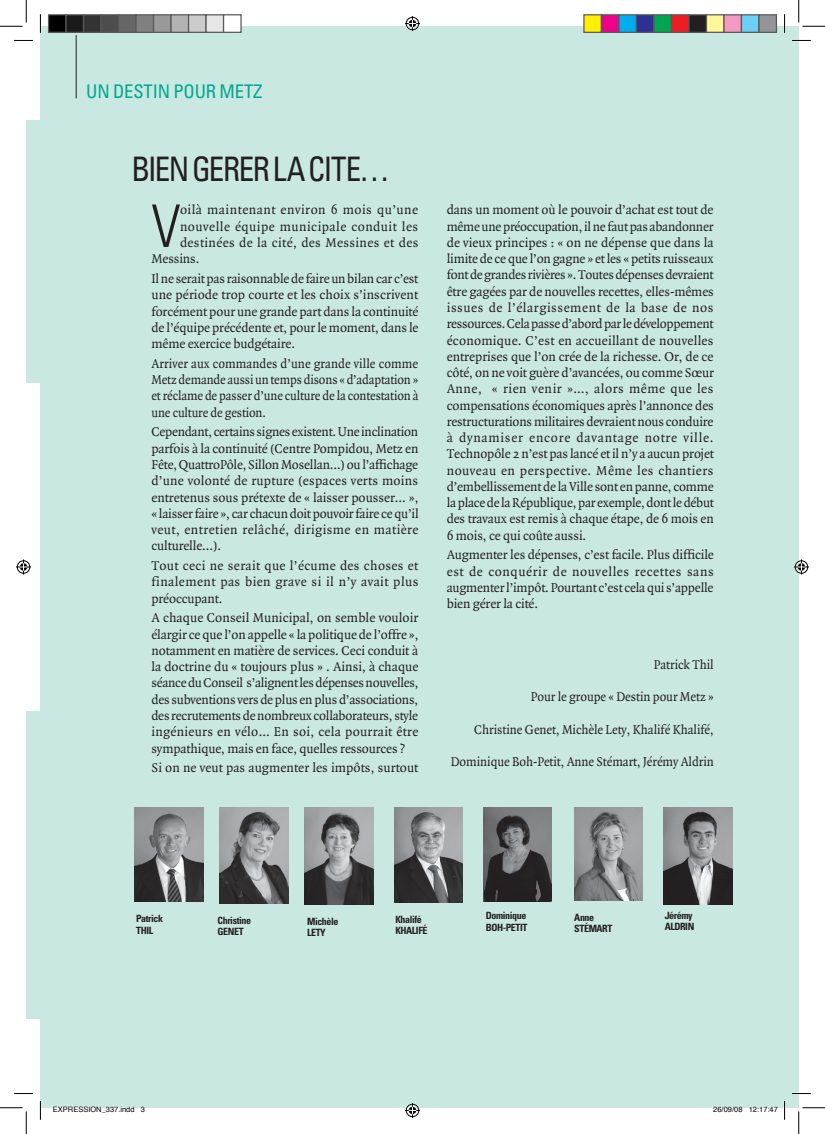
<style>
.page{position:relative;width:825px;height:1134px;background:#fff}
.page>*{position:absolute;margin:0;border:0;box-sizing:border-box;transform-origin:0 0}
.t1{font:300 condensed 58.75px "Univers";color:#231f20}
.t2{font:condensed 33.75px "Univers";letter-spacing:-.05em;color:#231f20;scale:.91 1}
.t3{font:condensed 18.75px "Univers";letter-spacing:-.01em;color:#00a78f}
.t4{font:13.75px/16.2px "Quadraat";letter-spacing:-.005em;color:#231f20;text-align:justify}
.t5{font:13.75px/16.2px "Quadraat";letter-spacing:-.005em;color:#231f20;text-align:justify;scale:.94 1}
.t6{font:13.75px "Quadraat";letter-spacing:.035em;color:#231f20}
.t7{font:13.75px "Quadraat";letter-spacing:.025em;color:#231f20}
.t8{font:700 condensed 10px/11.2px "Univers";letter-spacing:-.04em;color:#231f20}
.t9{font:7.5px "Helvetica";color:#000}
</style>
<div class="page">
<div style="left:40px;top:26px;width:759px;height:1081px;background:#cae8e2"></div>
<hr style="left:76px;top:35px;width:1px;height:63px;background:#231f20">
<div style="left:26px;top:120px;width:24px;height:262px;background:#cae8e2"></div>
<div style="left:26px;top:711px;width:14px;height:307px;background:#cae8e2"></div>
<img style="left:664px;top:807px;width:68px;height:97px">
<img style="left:483px;top:807px;width:69px;height:94px">
<img style="left:220px;top:807px;width:68px;height:96px">
<img style="left:394px;top:807px;width:69px;height:95px">
<img style="left:305px;top:807px;width:68px;height:97px">
<img style="left:574px;top:807px;width:68px;height:93px">
<img style="left:135px;top:807px;width:68px;height:94px">
<svg style="left:14px;top:40px;width:19px;height:1px"></svg>
<svg style="left:792px;top:40px;width:19px;height:1px"></svg>
<svg style="left:14px;top:1093px;width:19px;height:1px"></svg>
<svg style="left:792px;top:1092px;width:19px;height:2px"></svg>
<svg style="left:40px;top:14px;width:1px;height:19px"></svg>
<svg style="left:40px;top:1101px;width:1px;height:18px"></svg>
<svg style="left:784px;top:14px;width:1px;height:19px"></svg>
<svg style="left:784px;top:1101px;width:1px;height:18px"></svg>
<svg style="left:0;top:0;width:27px;height:27px"></svg>
<svg style="left:0;top:1107px;width:27px;height:26px"></svg>
<svg style="left:798px;top:0;width:27px;height:27px"></svg>
<svg style="left:798px;top:1107px;width:27px;height:26px"></svg>
<svg style="left:405px;top:16px;width:15px;height:15px"></svg>
<svg style="left:405px;top:1102px;width:15px;height:15px"></svg>
<svg style="left:16px;top:559px;width:15px;height:15px"></svg>
<svg style="left:794px;top:559px;width:15px;height:15px"></svg>
<div style="left:49px;top:15px;width:17px;height:17px;background:#000"></div>
<div style="left:48px;top:14px;width:19px;height:19px;border:1px solid #595959"></div>
<div style="left:66px;top:15px;width:18px;height:17px;background:#1a1a1a"></div>
<div style="left:65px;top:14px;width:19px;height:19px;border:1px solid #595959"></div>
<div style="left:84px;top:15px;width:17px;height:17px;background:#333"></div>
<div style="left:83px;top:14px;width:19px;height:19px;border:1px solid #595959"></div>
<div style="left:101px;top:15px;width:18px;height:17px;background:#4d4d4d"></div>
<div style="left:100px;top:14px;width:19px;height:19px;border:1px solid #595959"></div>
<div style="left:119px;top:15px;width:17px;height:17px;background:#666"></div>
<div style="left:118px;top:14px;width:19px;height:19px;border:1px solid #595959"></div>
<div style="left:136px;top:15px;width:18px;height:17px;background:#808080"></div>
<div style="left:135px;top:14px;width:19px;height:19px;border:1px solid #595959"></div>
<div style="left:154px;top:15px;width:17px;height:17px;background:#999"></div>
<div style="left:153px;top:14px;width:19px;height:19px;border:1px solid #595959"></div>
<div style="left:171px;top:15px;width:18px;height:17px;background:#b3b3b3"></div>
<div style="left:170px;top:14px;width:19px;height:19px;border:1px solid #595959"></div>
<div style="left:189px;top:15px;width:17px;height:17px;background:#ccc"></div>
<div style="left:188px;top:14px;width:19px;height:19px;border:1px solid #595959"></div>
<div style="left:206px;top:15px;width:18px;height:17px;background:#e6e6e6"></div>
<div style="left:205px;top:14px;width:19px;height:19px;border:1px solid #595959"></div>
<div style="left:224px;top:15px;width:17px;height:17px;background:#fff"></div>
<div style="left:223px;top:14px;width:19px;height:19px;border:1px solid #595959"></div>
<div style="left:584px;top:15px;width:17px;height:17px;background:#fff101"></div>
<div style="left:583px;top:14px;width:19px;height:19px;border:1px solid #595959"></div>
<div style="left:601px;top:15px;width:18px;height:17px;background:#ed028c"></div>
<div style="left:601px;top:14px;width:19px;height:19px;border:1px solid #595959"></div>
<div style="left:619px;top:15px;width:17px;height:17px;background:#00aeef"></div>
<div style="left:618px;top:14px;width:19px;height:19px;border:1px solid #595959"></div>
<div style="left:636px;top:15px;width:18px;height:17px;background:#2e3092"></div>
<div style="left:636px;top:14px;width:19px;height:19px;border:1px solid #595959"></div>
<div style="left:654px;top:15px;width:17px;height:17px;background:#00a54f"></div>
<div style="left:653px;top:14px;width:19px;height:19px;border:1px solid #595959"></div>
<div style="left:671px;top:15px;width:18px;height:17px;background:#ee1d23"></div>
<div style="left:671px;top:14px;width:19px;height:19px;border:1px solid #595959"></div>
<div style="left:689px;top:15px;width:17px;height:17px;background:#231f20"></div>
<div style="left:688px;top:14px;width:19px;height:19px;border:1px solid #595959"></div>
<div style="left:706px;top:15px;width:18px;height:17px;background:#fff79a"></div>
<div style="left:706px;top:14px;width:19px;height:19px;border:1px solid #595959"></div>
<div style="left:724px;top:15px;width:17px;height:17px;background:#f499c2"></div>
<div style="left:723px;top:14px;width:19px;height:19px;border:1px solid #595959"></div>
<div style="left:741px;top:15px;width:18px;height:17px;background:#6bcff6"></div>
<div style="left:741px;top:14px;width:19px;height:19px;border:1px solid #595959"></div>
<div style="left:759px;top:15px;width:17px;height:17px;background:#939598"></div>
<div style="left:758px;top:14px;width:19px;height:19px;border:1px solid #595959"></div>
<svg style="left:53px;top:1106px;width:82px;height:2px"></svg>
<svg style="left:713px;top:1106px;width:30px;height:2px"></svg>
<svg style="left:749px;top:1106px;width:29px;height:2px"></svg>
<h3 class="t3" style="left:86px;top:80px;width:176px">UN DESTIN POUR METZ</h3>
<h2 class="t2" style="left:131px;top:147px;width:102px">BIEN GERER</h2>
<h2 class="t2" style="left:273px;top:147px;width:130px">LA CITE…</h2>
<h1 class="t1" style="left:151px;top:191px;width:31px">V</h1>
<p class="t6" style="left:180px;top:203px;width:240px">oilà maintenant environ 6 mois qu’une</p>
<p class="t6" style="left:180px;top:219px;width:240px">nouvelle équipe municipale conduit les</p>
<p class="t7" style="left:180px;top:235px;width:240px">destinées de la cité, des Messines et des</p>
<p class="t4" style="left:151px;top:251px;width:50px">Messins.</p>
<p class="t4" style="left:151px;top:271px;width:269px">Il ne serait pas raisonnable de faire un bilan car c’est une période trop courte et les choix s’inscrivent forcément pour une grande part dans la continuité de l’équipe précédente et, pour le moment, dans le même exercice budgétaire.</p>
<p class="t5" style="left:151px;top:356px;width:286px">Arriver aux commandes d’une grande ville comme Metz demande aussi un temps disons « d’adaptation » et réclame de passer d’une culture de la contestation à une culture de gestion.</p>
<p class="t4" style="left:151px;top:424px;width:269px">Cependant, certains signes existent. Une inclination parfois à la continuité (Centre Pompidou, Metz en Fête, QuattroPôle, Sillon Mosellan…) ou l’affichage d’une volonté de rupture (espaces verts moins entretenus sous prétexte de « laisser pousser… », « laisser faire », car chacun doit pouvoir faire ce qu’il veut, entretien relâché, dirigisme en matière culturelle…).</p>
<p class="t4" style="left:151px;top:558px;width:268px">Tout ceci ne serait que l’écume des choses et finalement pas bien grave si il n’y avait plus préoccupant.</p>
<p class="t4" style="left:151px;top:610px;width:269px">A chaque Conseil Municipal, on semble vouloir élargir ce que l’on appelle « la politique de l’offre », notamment en matière de services. Ceci conduit à la doctrine du « toujours plus » . Ainsi, à chaque séance du Conseil s’alignent les dépenses nouvelles, des subventions vers de plus en plus d’associations, des recrutements de nombreux collaborateurs, style ingénieurs en vélo… En soi, cela pourrait être sympathique, mais en face, quelles ressources ?</p>
<p class="t4" style="left:151px;top:760px;width:268px">Si on ne veut pas augmenter les impôts, surtout</p>
<p class="t4" style="left:447px;top:202px;width:269px">dans un moment où le pouvoir d’achat est tout de même une préoccupation, il ne faut pas abandonner de vieux principes : « on ne dépense que dans la limite de ce que l’on gagne » et les « petits ruisseaux font de grandes rivières ». Toutes dépenses devraient être gagées par de nouvelles recettes, elles-mêmes issues de l’élargissement de la base de nos ressources. Cela passe d’abord par le développement économique. C’est en accueillant de nouvelles entreprises que l’on crée de la richesse. Or, de ce côté, on ne voit guère d’avancées, ou comme Sœur Anne, « rien venir »…, alors même que les compensations économiques après l’annonce des restructurations militaires devraient nous conduire à dynamiser encore davantage notre ville.<br>Technopôle 2 n’est pas lancé et il n’y a aucun projet nouveau en perspective. Même les chantiers d’embellissement de la Ville sont en panne, comme la place de la République, par exemple, dont le début des travaux est remis à chaque étape, de 6 mois en 6 mois, ce qui coûte aussi.</p>
<p class="t4" style="left:447px;top:547px;width:269px">Augmenter les dépenses, c’est facile. Plus difficile est de conquérir de nouvelles recettes sans augmenter l’impôt. Pourtant c’est cela qui s’appelle bien gérer la cité.</p>
<p class="t5" style="left:654px;top:656px;width:65px">Patrick Thil</p>
<p class="t5" style="left:531px;top:689px;width:196px">Pour le groupe « Destin pour Metz »</p>
<p class="t5" style="left:474px;top:721px;width:256px">Christine Genet, Michèle Lety, Khalifé Khalifé,</p>
<p class="t5" style="left:451px;top:754px;width:281px">Dominique Boh-Petit, Anne Stémart, Jérémy Aldrin</p>
<p class="t8" style="left:136px;top:912px;width:29px">Patrick<br>THIL</p>
<p class="t8" style="left:218px;top:914px;width:35px">Christine<br>GENET</p>
<p class="t8" style="left:307px;top:915px;width:33px">Michèle<br>LETY</p>
<p class="t8" style="left:395px;top:913px;width:34px">Khalifé<br>KHALIFÉ</p>
<p class="t8" style="left:486px;top:910px;width:43px">Dominique<br>BOH-PETIT</p>
<p class="t8" style="left:574px;top:911px;width:40px">Anne<br>STÉMART</p>
<p class="t8" style="left:665px;top:909px;width:31px">Jérémy<br>ALDRIN</p>
<p class="t9" style="left:53px;top:1104px;width:94px">EXPRESSION_337.indd 3</p>
<p class="t9" style="left:713px;top:1104px;width:66px">26/09/08 12:17:47</p>
</div>
